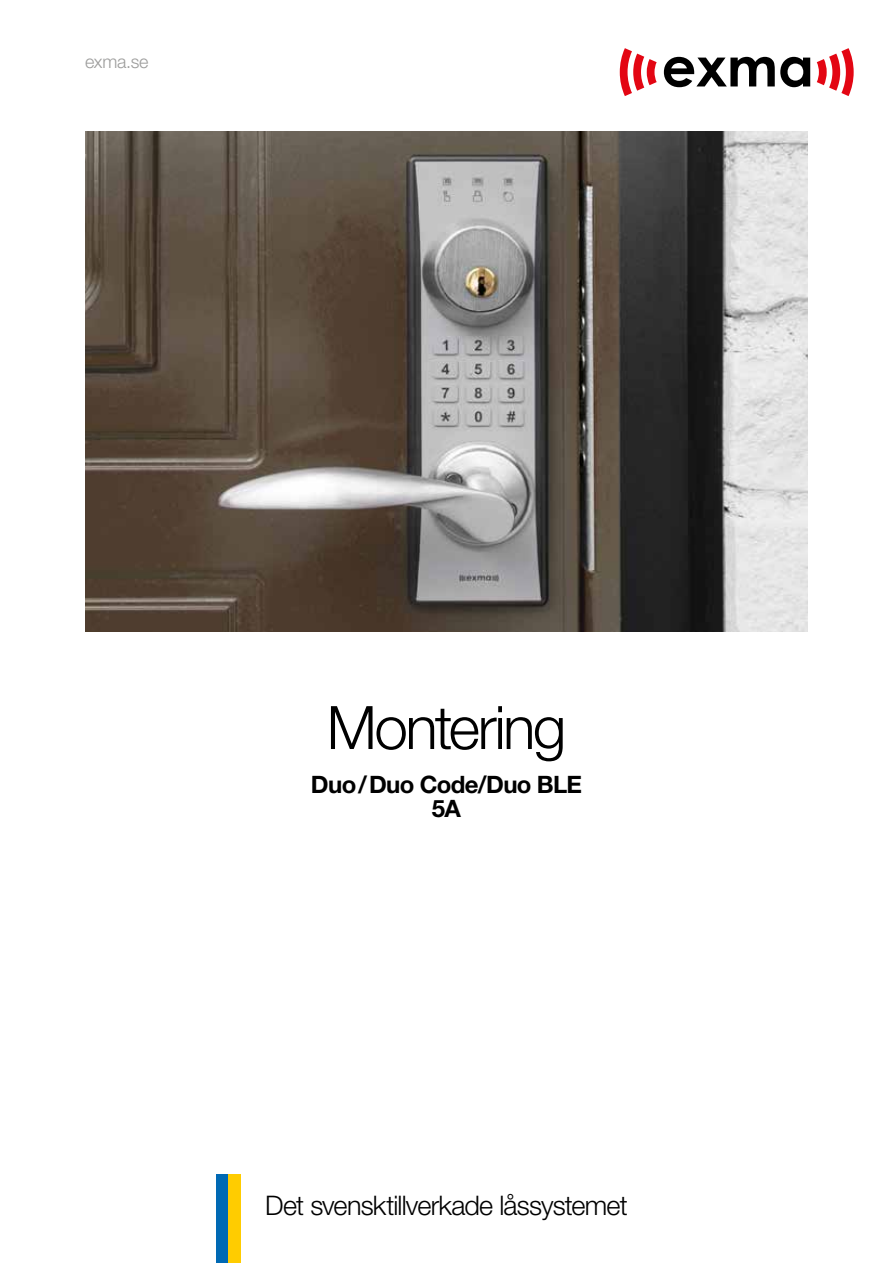
<style>
.page{position:relative;width:893px;height:1263px;background:#fff}
.page>*{position:absolute;margin:0;border:0;box-sizing:border-box;transform-origin:0 0}
.t1{font:300 60px "Helvetica Neue";letter-spacing:-.04em;color:#000}
.t2{font:300 27px "Helvetica Neue";letter-spacing:-.03em;color:#000}
.t3{font:700 24px/24px "Helvetica Neue";letter-spacing:-.025em;color:#000;text-align:center}
.t4{font:300 18px "Helvetica Neue";letter-spacing:-.01em;color:#9d9d9c}
</style>
<div class="page">
<img style="left:85px;top:131px;width:723px;height:500px">
<svg style="left:664px;top:57px;width:146px;height:30px"></svg>
<svg style="left:620px;top:48px;width:37px;height:48px"></svg>
<svg style="left:817px;top:48px;width:37px;height:48px"></svg>
<div style="left:216px;top:1175px;width:13px;height:88px;background:#0069b4"></div>
<div style="left:229px;top:1175px;width:12px;height:88px;background:#fc0"></div>
<p class="t4" style="left:85px;top:51px;width:65px">exma.se</p>
<h1 class="t1" style="left:327px;top:691px;width:241px">Montering</h1>
<p class="t3" style="left:311px;top:772px;width:272px">Duo/Duo Code/Duo BLE<br>5A</p>
<p class="t2" style="left:265px;top:1189px;width:364px">Det svensktillverkade låssystemet</p>
</div>
